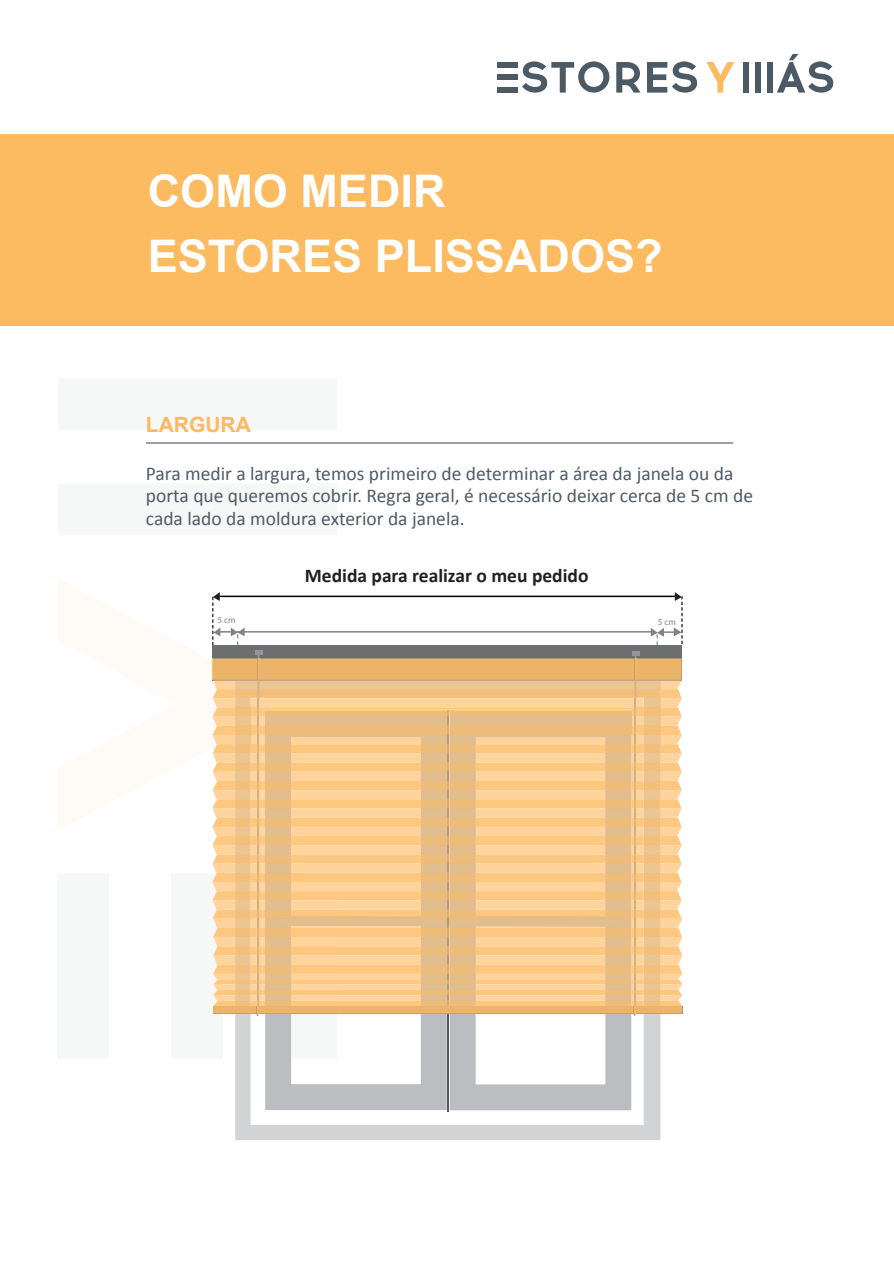
<style>
.page{position:relative;width:894px;height:1263px;background:#fff}
.page>*{position:absolute;margin:0;border:0;box-sizing:border-box;transform-origin:0 0}
.t1{font:700 45px/64.9px "Arial";color:#fff}
.t2{font:700 21px "Arial";color:#fcb962}
.t3{font:19.5px/22.5px "Calibri";color:#4f5b68}
.t4{font:700 19.5px "Calibri";color:#231f20}
.t5{font:9px "Myriad Pro";letter-spacing:.105em;color:#808285}
</style>
<div class="page">
<div style="left:0;top:134px;width:893px;height:191px;background:#fcba61"></div>
<svg style="left:522px;top:61px;width:87px;height:32px"></svg>
<svg style="left:616px;top:62px;width:24px;height:31px"></svg>
<svg style="left:647px;top:61px;width:49px;height:32px"></svg>
<svg style="left:777px;top:54px;width:56px;height:39px"></svg>
<svg style="left:706px;top:62px;width:28px;height:31px"></svg>
<div style="left:497px;top:62px;width:20px;height:6px;background:#4c5a66"></div>
<div style="left:497px;top:74px;width:20px;height:6px;background:#4c5a66"></div>
<div style="left:497px;top:87px;width:20px;height:6px;background:#4c5a66"></div>
<div style="left:743px;top:62px;width:6px;height:31px;background:#4c5a66"></div>
<div style="left:754px;top:62px;width:6px;height:31px;background:#4c5a66"></div>
<div style="left:766px;top:62px;width:6px;height:31px;background:#4c5a66"></div>
<hr style="left:146px;top:442px;width:587px;height:2px;background:#808285">
<div style="left:235px;top:1016px;width:425px;height:124px;background:#d1d3d4"></div>
<svg style="left:250px;top:1016px;width:393px;height:109px"></svg>
<svg style="left:449px;top:1016px;width:182px;height:94px"></svg>
<svg style="left:265px;top:1016px;width:181px;height:94px"></svg>
<hr style="left:446px;top:710px;width:2px;height:401px;background:#58595b">
<svg style="left:212px;top:592px;width:470px;height:424px"></svg>
<h1 class="t1" style="left:148px;top:162px;width:516px">COMO MEDIR<br>ESTORES PLISSADOS?</h1>
<p class="t2" style="left:146px;top:417px;width:106px">LARGURA</p>
<p class="t3" style="left:146px;top:464px;width:608px">Para medir a largura, temos primeiro de determinar a área da janela ou da porta que queremos cobrir. Regra geral, é necessário deixar cerca de 5 cm de cada lado da moldura exterior da janela.</p>
<p class="t4" style="left:305px;top:567px;width:285px">Medida para realizar o meu pedido</p>
<p class="t5" style="left:217px;top:616px;width:20px">5cm</p>
<p class="t5" style="left:657px;top:618px;width:20px">5cm</p>
</div>
